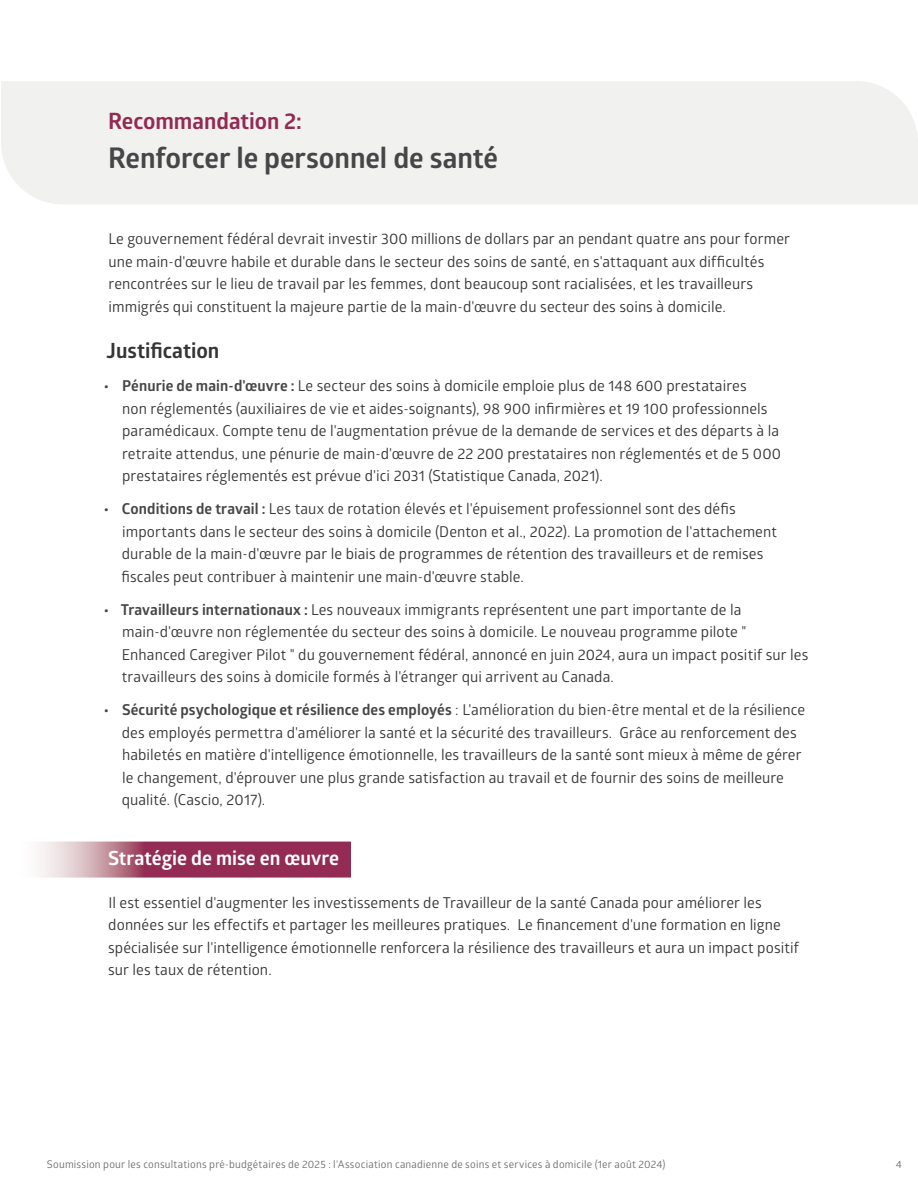
<style>
.page{position:relative;width:918px;height:1188px;background:#fff}
.page>*{position:absolute;margin:0;border:0;box-sizing:border-box;transform-origin:0 0}
.t1{font:700 28.5px "Glober";color:#464547}
.t2{font:700 22.5px "Glober";color:#932a54}
.t3{font:700 21px "Glober";color:#363436}
.t4{font:700 19.5px "Glober";color:#fff}
.t5{font:15px/22.5px "Glober";letter-spacing:.005em;color:#363436}
.t6{font:10.5px "Glober";letter-spacing:.02em;color:#6f6b6c}
.s1{font-weight:700;color:#464547}
</style>
<div class="page">
<div style="left:1px;top:81px;width:917px;height:123px;background:#f1f1ef"></div>
<svg style="left:40px;top:842px;width:311px;height:36px;background:#a85675"></svg>
<h2 class="t2" style="left:108px;top:104px;width:195px">Recommandation 2:</h2>
<h1 class="t1" style="left:108px;top:137px;width:392px">Renforcer le personnel de santé</h1>
<p class="t5" style="left:108px;top:227px;width:683px">Le gouvernement fédéral devrait investir 300 millions de dollars par an pendant quatre ans pour former une main-d'œuvre habile et durable dans le secteur des soins de santé, en s'attaquant aux difficultés rencontrées sur le lieu de travail par les femmes, dont beaucoup sont racialisées, et les travailleurs immigrés qui constituent la majeure partie de la main-d'œuvre du secteur des soins à domicile.</p>
<h3 class="t3" style="left:107px;top:335px;width:114px">Justification</h3>
<p class="t5" style="left:122px;top:374px;width:661px;text-indent:-18px"><span class="s1">• Pénurie de main-d'œuvre :</span> Le secteur des soins à domicile emploie plus de 148 600 prestataires<br>non réglementés (auxiliaires de vie et aides-soignants), 98 900 infirmières et 19 100 professionnels paramédicaux. Compte tenu de l'augmentation prévue de la demande de services et des départs à la retraite attendus, une pénurie de main-d'œuvre de 22 200 prestataires non réglementés et de 5 000 prestataires réglementés est prévue d'ici 2031 (Statistique Canada, 2021).</p>
<p class="t5" style="left:122px;top:497px;width:657px;text-indent:-18px"><span class="s1">• Conditions de travail :</span> Les taux de rotation élevés et l'épuisement professionnel sont des défis importants dans le secteur des soins à domicile (Denton et al., 2022). La promotion de l'attachement durable de la main-d'œuvre par le biais de programmes de rétention des travailleurs et de remises fiscales peut contribuer à maintenir une main-d'œuvre stable.</p>
<p class="t5" style="left:122px;top:597px;width:688px;text-indent:-18px"><span class="s1">• Travailleurs internationaux :</span> Les nouveaux immigrants représentent une part importante de la main-d'œuvre non réglementée du secteur des soins à domicile. Le nouveau programme pilote " Enhanced Caregiver Pilot " du gouvernement fédéral, annoncé en juin 2024, aura un impact positif sur les travailleurs des soins à domicile formés à l'étranger qui arrivent au Canada.</p>
<p class="t5" style="left:122px;top:698px;width:685px;text-indent:-18px"><span class="s1">• Sécurité psychologique et résilience des employés</span> : L'amélioration du bien-être mental et de la résilience des employés permettra d'améliorer la santé et la sécurité des travailleurs. Grâce au renforcement des habiletés en matière d'intelligence émotionnelle, les travailleurs de la santé sont mieux à même de gérer le changement, d'éprouver une plus grande satisfaction au travail et de fournir des soins de meilleure qualité. (Cascio, 2017).</p>
<h3 class="t4" style="left:108px;top:844px;width:232px">Stratégie de mise en œuvre</h3>
<p class="t5" style="left:108px;top:891px;width:692px">Il est essentiel d'augmenter les investissements de Travailleur de la santé Canada pour améliorer les données sur les effectifs et partager les meilleures pratiques. Le financement d'une formation en ligne spécialisée sur l'intelligence émotionnelle renforcera la résilience des travailleurs et aura un impact positif sur les taux de rétention.</p>
<p class="t6" style="left:47px;top:1157px;width:620px">Soumission pour les consultations pré-budgétaires de 2025 : l'Association canadienne de soins et services à domicile (1er août 2024)</p>
<p class="t6" style="left:896px;top:1157px;width:8px">4</p>
</div>
